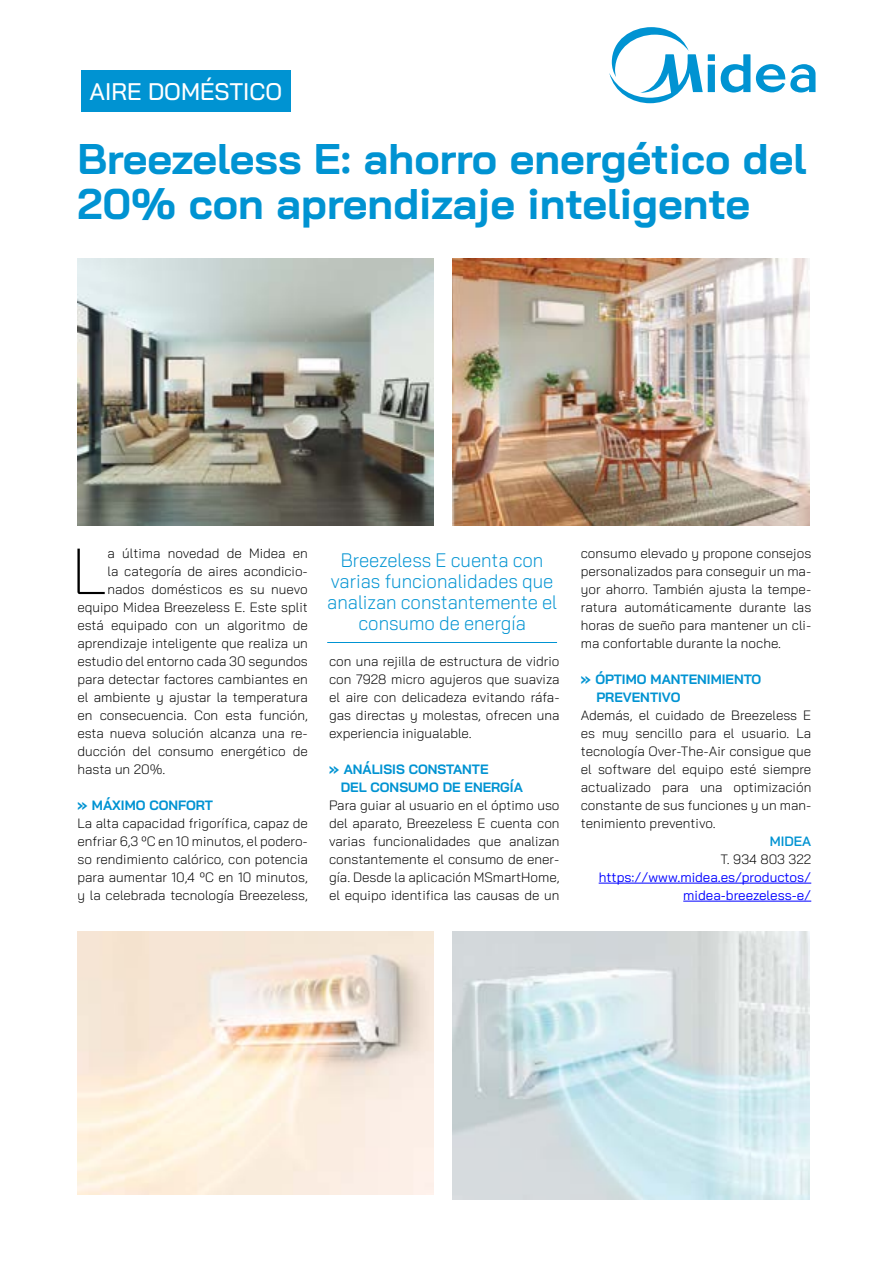
<style>
.page{position:relative;width:893px;height:1263px;background:#fff}
.page>*{position:absolute;margin:0;border:0;box-sizing:border-box;transform-origin:0 0}
.t1{font:200 64.95px "Bai Jamjuree";color:#000}
.t2{font:700 42.9px/45px "Bai Jamjuree";color:#0093d2}
.t3{font:500 24px "Bai Jamjuree";color:#fff}
.t4{font:300 19.5px/21px "Bai Jamjuree";color:#0093d2;text-align:center;scale:.95 1}
.t5{font:300 13.5px/18px "Bai Jamjuree";color:#000;text-align:justify}
.t6{font:700 13.5px/18px "Bai Jamjuree";color:#0093d2}
.t7{font:13.5px/18px "Bai Jamjuree";color:#00f;text-align:right}
.t8{font:600 13.5px "Bai Jamjuree";color:#0093d2}
.s1{font-weight:700;font-size:15px;color:#0093d2}
.s2{font-weight:700;color:#0093d2}
.s3{font-size:15px}
</style>
<div class="page">
<hr style="left:599px;top:883px;width:212px;height:1px;background:#00f">
<hr style="left:683px;top:901px;width:128px;height:1px;background:#00f">
<div style="left:81px;top:70px;width:210px;height:41px;background:#0093d2"></div>
<svg style="left:609px;top:27px;width:206px;height:76px"></svg>
<hr style="left:327px;top:642px;width:230px;height:1px;background:#0093d2">
<img style="left:77px;top:258px;width:357px;height:267px">
<img style="left:453px;top:258px;width:356px;height:267px">
<img style="left:77px;top:932px;width:357px;height:263px">
<img style="left:453px;top:932px;width:356px;height:267px">
<h3 class="t3" style="left:90px;top:77px;width:194px">AIRE DOMÉSTICO</h3>
<h2 class="t2" style="left:77px;top:137px;width:730px">Breezeless E: ahorro energético del<br>20% con aprendizaje inteligente</h2>
<h1 class="t1" style="left:71px;top:518px;width:37px">L</h1>
<p class="t5" style="left:108px;top:544px;width:202px">a última novedad de Midea en</p>
<p class="t5" style="left:108px;top:562px;width:202px">la categoría de aires acondicio-</p>
<p class="t5" style="left:108px;top:580px;width:202px">nados domésticos es su nuevo</p>
<p class="t5" style="left:77px;top:598px;width:232px">equipo Midea Breezeless E. Este split</p>
<p class="t5" style="left:77px;top:616px;width:232px">está equipado con un algoritmo de</p>
<p class="t5" style="left:77px;top:634px;width:232px">aprendizaje inteligente que realiza un</p>
<p class="t5" style="left:77px;top:652px;width:232px">estudio del entorno cada 30 segundos</p>
<p class="t5" style="left:77px;top:670px;width:232px">para detectar factores cambiantes en</p>
<p class="t5" style="left:77px;top:688px;width:232px">el ambiente y ajustar la temperatura</p>
<p class="t5" style="left:77px;top:706px;width:232px">en consecuencia. Con esta función,</p>
<p class="t5" style="left:77px;top:724px;width:232px">esta nueva solución alcanza una re-</p>
<p class="t5" style="left:77px;top:742px;width:232px">ducción del consumo energético de</p>
<p class="t5" style="left:77px;top:760px;width:89px">hasta un 20%.</p>
<p class="t5" style="left:77px;top:796px;width:232px;text-align:left"><span class="s1">»</span> <span class="s2">MÁXIMO CONFORT<br></span>La alta capacidad frigorífica, capaz de enfriar 6,3 ºC en 10 minutos, el podero&shy;so rendimiento calórico, con potencia para aumentar 10,4 ºC en 10 minutos, y la celebrada tecnología Breezeless,</p>
<h3 class="t4" style="left:327px;top:549px;width:243px">Breezeless E cuenta con varias funcionalidades que analizan constantemente el consumo de energía</h3>
<p class="t5" style="left:329px;top:652px;width:232px">con una rejilla de estructura de vidrio con 7928 micro agujeros que suaviza el aire con delicadeza evitando ráfa&shy;gas directas y molestas, ofrecen una experiencia inigualable.</p>
<p class="t6" style="left:341px;top:760px;width:184px;text-indent:-12px"><span class="s3">»</span> ANÁLISIS CONSTANTE<br>DEL CONSUMO DE ENERGÍA</p>
<p class="t5" style="left:329px;top:796px;width:232px">Para guiar al usuario en el óptimo uso del aparato, Breezeless E cuenta con varias funcionalidades que analizan constantemente el consumo de ener&shy;gía. Desde la aplicación MSmartHome, el equipo identifica las causas de un</p>
<p class="t5" style="left:581px;top:544px;width:232px">consumo elevado y propone consejos personalizados para conseguir un ma&shy;yor ahorro. También ajusta la tempe&shy;ratura automáticamente durante las horas de sueño para mantener un cli&shy;ma confortable durante la noche.</p>
<p class="t6" style="left:596px;top:670px;width:166px;text-indent:-16px"><span class="s3">»</span> ÓPTIMO MANTENIMIENTO<br>PREVENTIVO</p>
<p class="t5" style="left:581px;top:706px;width:232px">Además, el cuidado de Breezeless E es muy sencillo para el usuario. La tecnología Over-The-Air consigue que el software del equipo esté siempre actualizado para una optimización constante de sus funciones y un man&shy;tenimiento preventivo.</p>
<p class="t8" style="left:770px;top:833px;width:43px">MIDEA</p>
<p class="t5" style="left:721px;top:850px;width:92px">T. 934 803 322</p>
<p class="t7" style="left:599px;top:868px;width:214px">https://www.midea.es/productos/ midea-breezeless-e/</p>
</div>
